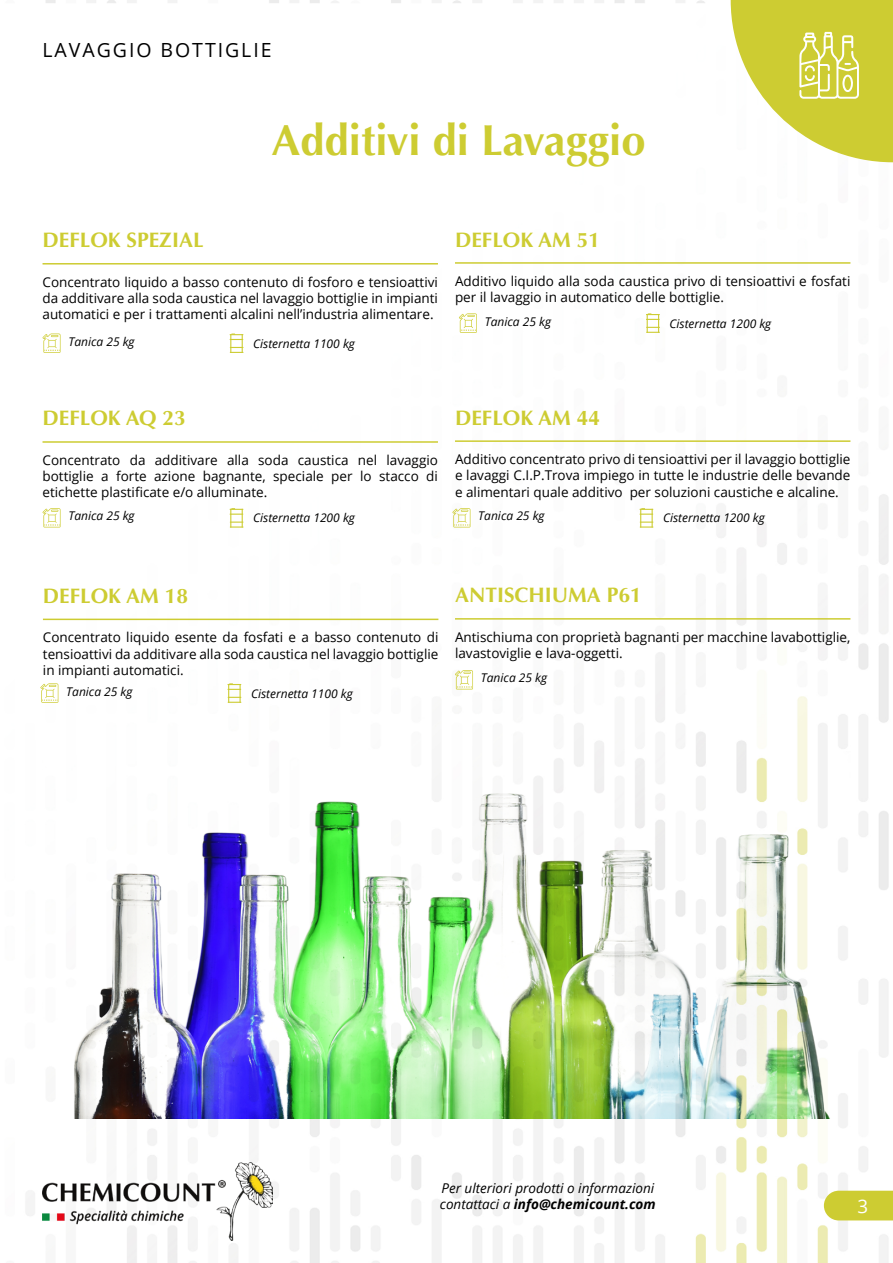
<style>
.page{position:relative;width:893px;height:1263px;background:#fff}
.page>*{position:absolute;margin:0;border:0;box-sizing:border-box;transform-origin:0 0}
.t1{font:700 43.5px "Optima";color:#cdcc32}
.t2{font:700 21px "Optima";color:#cdcc32}
.t3{font:19.5px "Open Sans";letter-spacing:.1em;color:#000}
.t4{font:18.75px "Open Sans";color:#fff}
.t5{font:13.5px/16.2px "Open Sans";color:#000;text-align:justify}
.t6{font:italic 13.5px/16.2px "Open Sans";color:#000}
.t7{font:italic 12px "Open Sans";color:#000}
.s1{font-weight:700}
</style>
<div class="page">
<img style="left:26px;top:0;width:867px;height:1263px">
<img style="left:43px;top:1163px;width:229px;height:77px">
<div style="left:824px;top:1191px;width:69px;height:29px;background:#cdcc32"></div>
<svg style="left:731px;top:0;width:162px;height:162px"></svg>
<svg style="left:455px;top:670px;width:18px;height:19px"></svg>
<hr style="left:43px;top:263px;width:395px;height:2px;background:#cdcc32">
<hr style="left:43px;top:441px;width:395px;height:2px;background:#cdcc32">
<hr style="left:455px;top:618px;width:395px;height:2px;background:#cdcc32">
<hr style="left:455px;top:262px;width:395px;height:2px;background:#cdcc32">
<hr style="left:455px;top:440px;width:395px;height:2px;background:#cdcc32">
<hr style="left:43px;top:619px;width:395px;height:1px;background:#cdcc32">
<svg style="left:42px;top:333px;width:19px;height:20px"></svg>
<svg style="left:40px;top:683px;width:18px;height:20px"></svg>
<svg style="left:230px;top:333px;width:13px;height:20px"></svg>
<svg style="left:227px;top:683px;width:14px;height:20px"></svg>
<svg style="left:459px;top:313px;width:18px;height:20px"></svg>
<svg style="left:42px;top:508px;width:19px;height:19px"></svg>
<svg style="left:452px;top:508px;width:18px;height:19px"></svg>
<svg style="left:646px;top:313px;width:14px;height:20px"></svg>
<svg style="left:230px;top:508px;width:13px;height:20px"></svg>
<svg style="left:639px;top:508px;width:14px;height:20px"></svg>
<img style="left:43px;top:752px;width:807px;height:366px">
<h3 class="t3" style="left:43px;top:37px;width:231px">LAVAGGIO BOTTIGLIE</h3>
<h2 class="t2" style="left:43px;top:228px;width:163px">DEFLOK SPEZIAL</h2>
<h1 class="t1" style="left:271px;top:115px;width:376px">Additivi di Lavaggio</h1>
<h2 class="t2" style="left:455px;top:227px;width:147px">DEFLOK AM 51</h2>
<p class="t5" style="left:43px;top:273px;width:397px">Concentrato liquido a basso contenuto di fosforo e tensioattivi da additivare alla soda caustica nel lavaggio bottiglie in impianti automatici e per i trattamenti alcalini nell’industria alimentare.</p>
<p class="t7" style="left:68px;top:333px;width:68px">Tanica 25 kg</p>
<p class="t7" style="left:253px;top:335px;width:103px">Cisternetta 1100 kg</p>
<p class="t5" style="left:455px;top:273px;width:397px">Additivo liquido alla soda caustica privo di tensioattivi e fosfati per il lavaggio in automatico delle bottiglie.</p>
<p class="t7" style="left:485px;top:313px;width:68px">Tanica 25 kg</p>
<p class="t7" style="left:669px;top:315px;width:103px">Cisternetta 1200 kg</p>
<h2 class="t2" style="left:43px;top:406px;width:145px">DEFLOK AQ 23</h2>
<p class="t5" style="left:43px;top:452px;width:397px">Concentrato da additivare alla soda caustica nel lavaggio bottiglie a forte azione bagnante, speciale per lo stacco di etichette plastificate e/o alluminate.</p>
<h2 class="t2" style="left:455px;top:406px;width:147px">DEFLOK AM 44</h2>
<p class="t5" style="left:455px;top:451px;width:397px">Additivo concentrato privo di tensioattivi per il lavaggio bottiglie e lavaggi C.I.P.Trova impiego in tutte le industrie delle bevande e alimentari quale additivo per soluzioni caustiche e alcaline.</p>
<p class="t7" style="left:68px;top:508px;width:68px">Tanica 25 kg</p>
<p class="t7" style="left:478px;top:508px;width:68px">Tanica 25 kg</p>
<p class="t7" style="left:253px;top:510px;width:103px">Cisternetta 1200 kg</p>
<p class="t7" style="left:663px;top:510px;width:103px">Cisternetta 1200 kg</p>
<h2 class="t2" style="left:43px;top:584px;width:147px">DEFLOK AM 18</h2>
<p class="t5" style="left:43px;top:629px;width:397px">Concentrato liquido esente da fosfati e a basso contenuto di tensioattivi da additivare alla soda caustica nel lavaggio bottiglie in impianti automatici.</p>
<p class="t7" style="left:66px;top:683px;width:68px">Tanica 25 kg</p>
<p class="t7" style="left:251px;top:685px;width:103px">Cisternetta 1100 kg</p>
<h2 class="t2" style="left:455px;top:583px;width:188px">ANTISCHIUMA P61</h2>
<p class="t5" style="left:455px;top:629px;width:397px">Antischiuma con proprietà bagnanti per macchine lavabottiglie, lavastoviglie e lava-oggetti.</p>
<p class="t7" style="left:481px;top:670px;width:68px">Tanica 25 kg</p>
<p class="t6" style="left:440px;top:1180px;width:217px">Per ulteriori prodotti o informazioni contattaci a <span class="s1">info@chemicount.com</span></p>
<h3 class="t4" style="left:858px;top:1193px;width:12px">3</h3>
</div>
